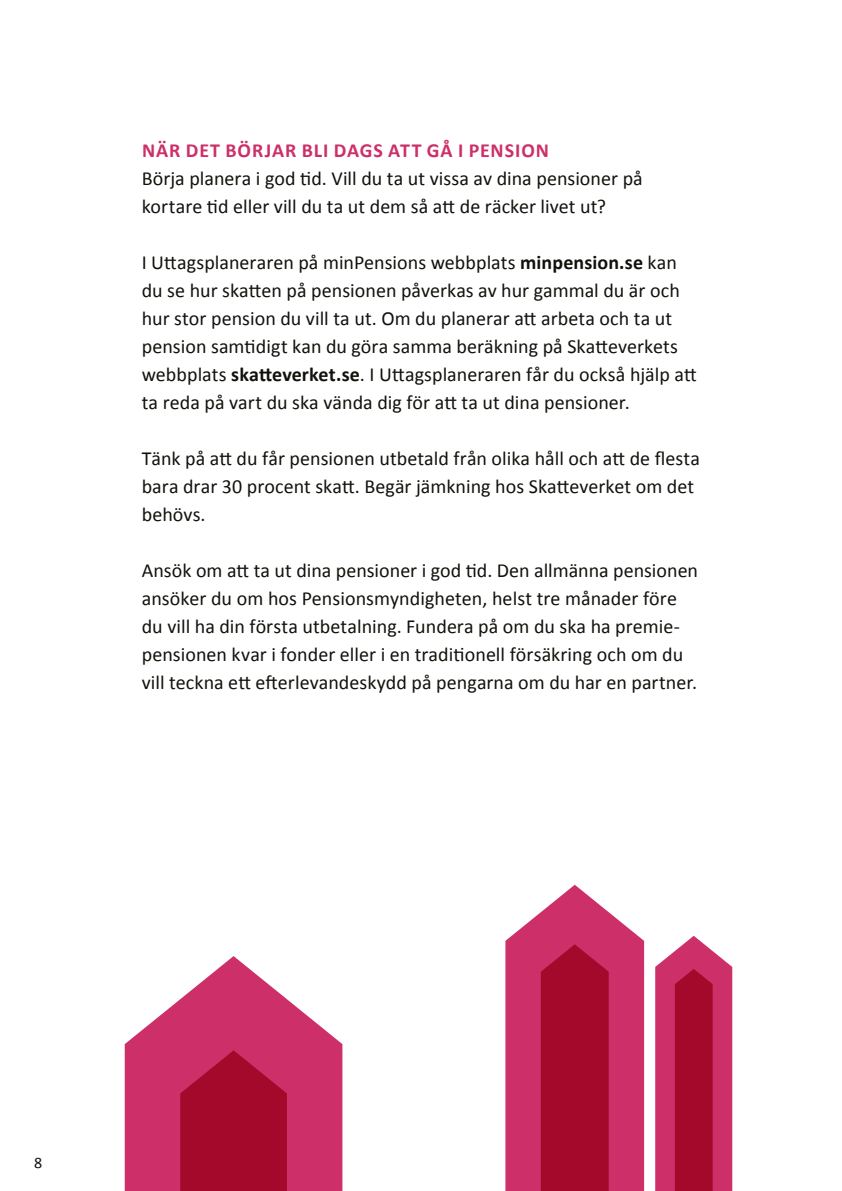
<style>
.page{position:relative;width:842px;height:1191px;background:#fff}
.page>*{position:absolute;margin:0;border:0;box-sizing:border-box;transform-origin:0 0}
.Bröd{font:20px/28px "Calibri";letter-spacing:.005em;color:#12120d}
.Rubriknivå_2{font:700 20px "Calibri";letter-spacing:.045em;color:#cd3069}
.t1{font:16px "Calibri";color:#12120d}
.s1{font-weight:700}
</style>
<div class="page">
<svg style="left:125px;top:956px;width:217px;height:235px;fill:#cd3069"></svg>
<svg style="left:180px;top:1050px;width:107px;height:141px;background:#aa0f34"></svg>
<svg style="left:505px;top:884px;width:139px;height:307px;fill:#cd3069"></svg>
<div style="left:541px;top:944px;width:68px;height:247px;background:#a4092b"></div>
<svg style="left:655px;top:935px;width:77px;height:256px;background:#bf2d59"></svg>
<h2 class="Rubriknivå_2" style="left:142px;top:137px;width:408px">NÄR DET BÖRJAR BLI DAGS ATT GÅ I PENSION</h2>
<p class="Bröd" style="left:142px;top:163px;width:503px">Börja planera i god tid. Vill du ta ut vissa av dina pensioner på kortare tid eller vill du ta ut dem så att de räcker livet ut?</p>
<p class="Bröd" style="left:142px;top:247px;width:556px">I Uttagsplaneraren på minPensions webbplats <span class="s1">minpension.se</span> kan du se hur skatten på pensionen påverkas av hur gammal du är och hur stor pension du vill ta ut. Om du planerar att arbeta och ta ut pension samtidigt kan du göra samma beräkning på Skatteverkets webbplats <span class="s1">skatteverket.se</span>. I Uttagsplaneraren får du också hjälp att ta reda på vart du ska vända dig för att ta ut dina pensioner.</p>
<p class="Bröd" style="left:142px;top:443px;width:560px">Tänk på att du får pensionen utbetald från olika håll och att de flesta bara drar 30 procent skatt. Begär jämkning hos Skatteverket om det behövs.</p>
<p class="Bröd" style="left:142px;top:555px;width:558px">Ansök om att ta ut dina pensioner i god tid. Den allmänna pensionen ansöker du om hos Pensionsmyndigheten, helst tre månader före du vill ha din första utbetalning. Fundera på om du ska ha premie&shy;pensionen kvar i fonder eller i en traditionell försäkring och om du vill teckna ett efterlevandeskydd på pengarna om du har en partner.</p>
<p class="t1" style="left:34px;top:1153px;width:10px">8</p>
</div>
